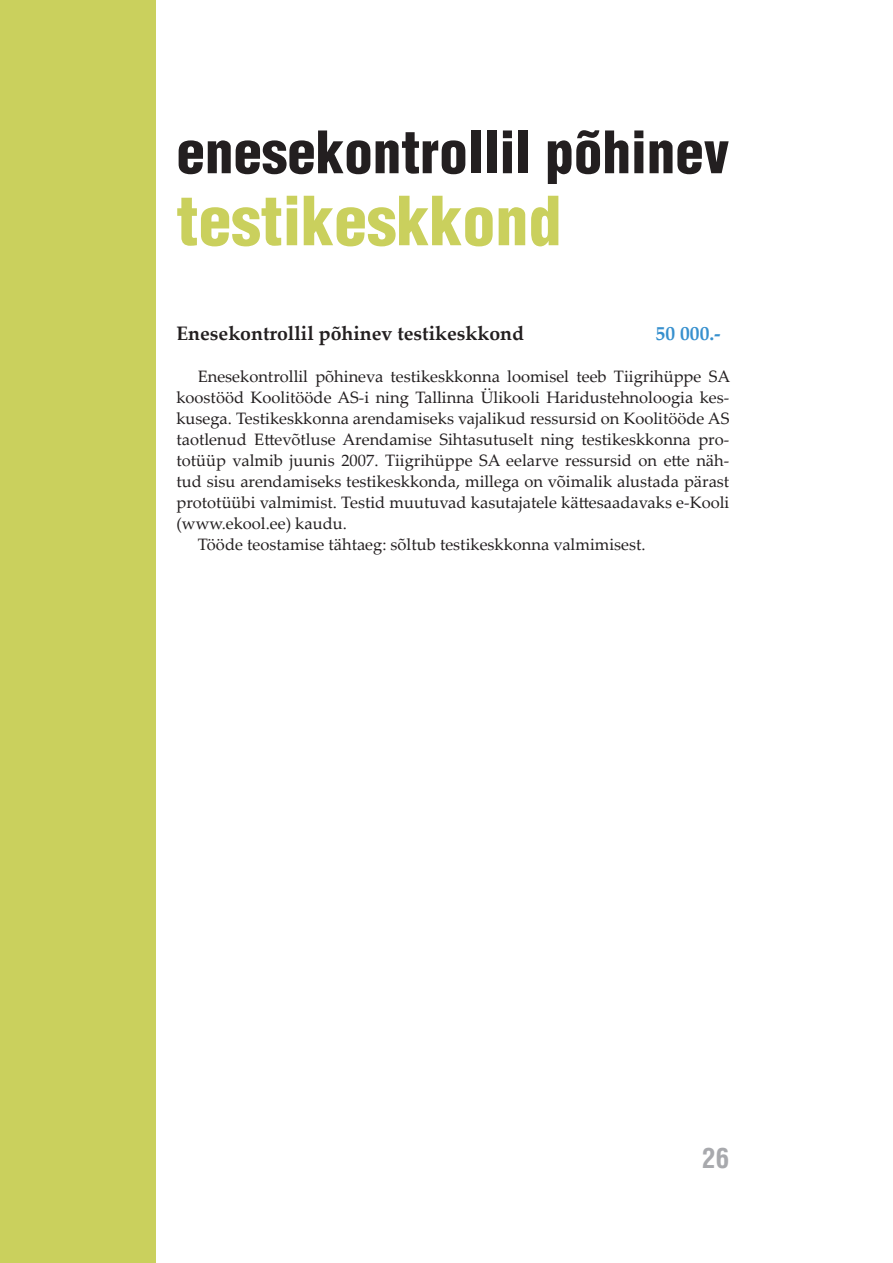
<style>
.page{position:relative;width:893px;height:1263px;background:#fff}
.page>*{position:absolute;margin:0;border:0;box-sizing:border-box;transform-origin:0 0}
.t1{font:900 condensed 66px "Helvetica";color:#cad05d}
.t2{font:900 condensed 57px "Helvetica";color:#231f20}
.t3{font:700 condensed 27px "Helvetica";color:#a8a9ad}
.t4{font:700 19.5px "Palatino Linotype";color:#231f20}
.t5{font:700 19.5px "Palatino Linotype";color:#3790ce}
.t6{font:16.5px "Palatino Linotype";color:#231f20}
</style>
<div class="page">
<div style="left:0;top:0;width:155px;height:1263px;background:#cad05d"></div>
<h2 class="t2" style="left:176px;top:130px;width:554px">enesekontrollil põhinev</h2>
<h1 class="t1" style="left:176px;top:196px;width:386px">testikeskkond</h1>
<p class="t4" style="left:176px;top:325px;width:349px">Enesekontrollil põhinev testikeskkond</p>
<p class="t5" style="left:656px;top:325px;width:66px">50 000.-</p>
<p class="t6" style="left:198px;top:370px;width:534px">Enesekontrollil põhineva testikeskkonna loomisel teeb Tiigrihüppe SA</p>
<p class="t6" style="left:176px;top:391px;width:554px">koostööd Koolitööde AS-i ning Tallinna Ülikooli Haridustehnoloogia kes-</p>
<p class="t6" style="left:176px;top:412px;width:554px">kusega. Testikeskkonna arendamiseks vajalikud ressursid on Koolitööde AS</p>
<p class="t6" style="left:176px;top:433px;width:554px">taotlenud Ettevõtluse Arendamise Sihtasutuselt ning testikeskkonna pro-</p>
<p class="t6" style="left:176px;top:454px;width:554px">totüüp valmib juunis 2007. Tiigrihüppe SA eelarve ressursid on ette näh-</p>
<p class="t6" style="left:176px;top:475px;width:554px">tud sisu arendamiseks testikeskkonda, millega on võimalik alustada pärast</p>
<p class="t6" style="left:176px;top:496px;width:554px">prototüübi valmimist. Testid muutuvad kasutajatele kättesaadavaks e-Kooli</p>
<p class="t6" style="left:176px;top:517px;width:172px">(www.ekool.ee) kaudu.</p>
<p class="t6" style="left:198px;top:538px;width:449px">Tööde teostamise tähtaeg: sõltub testikeskkonna valmimisest.</p>
<h3 class="t3" style="left:702px;top:1147px;width:28px">26</h3>
</div>
